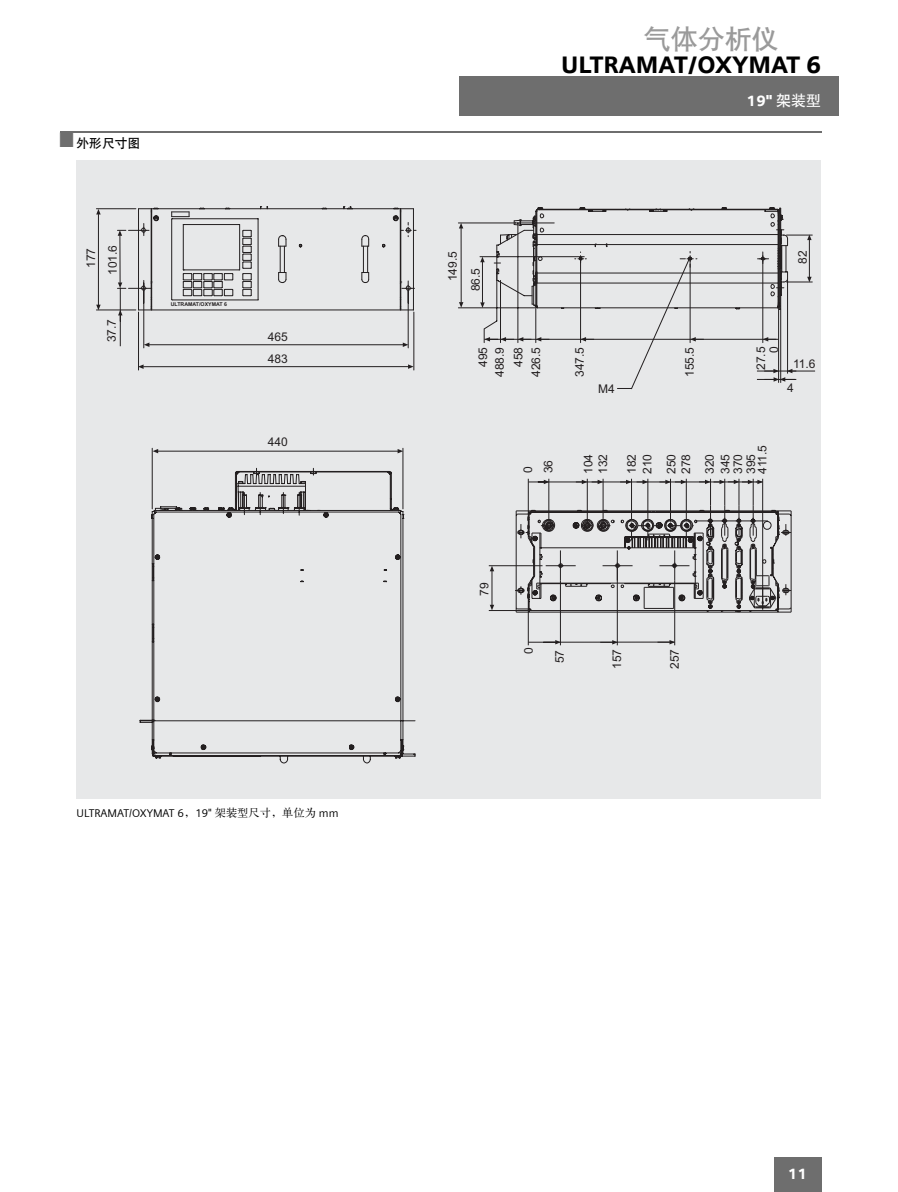
<style>
.page{position:relative;width:898px;height:1192px;background:#fff}
.page>*{position:absolute;margin:0;border:0;box-sizing:border-box;transform-origin:0 0}
.t1{font:27px "H Yb 1 gj";color:#9a9a9a}
.t2{font:900 24px "Siemens Sans";color:#000}
.t3{font:900 15px "Siemens Sans";color:#fff}
.t4{font:12.75px "H Yb 1 gj";letter-spacing:.005em;color:#000}
.t5{font:12px/22.8px "Arial";color:#231f20}
.t6{font:11.25px "Siemens Sans";color:#000}
.t7{font:700 5.25px "Arial";color:#231f20}
.s1{color:#6e6e6e}
.s2{font-family:"H Yb 1 gj";font-weight:400}
.s3{font-family:"H Ya 1 gj"}
</style>
<div class="page">
<div style="left:459px;top:77px;width:379px;height:38px;background:#6e6e6e"></div>
<hr style="left:459px;top:76px;width:379px;height:2px;background:#6e6e6e">
<hr style="left:459px;top:114px;width:379px;height:2px;background:#6e6e6e">
<div style="left:774px;top:1157px;width:47px;height:34px;background:#6e6e6e"></div>
<hr style="left:821px;top:1157px;width:1px;height:34px;background:#6e6e6e">
<hr style="left:60px;top:131px;width:761px;height:1px;background:#6e6e6e">
<div style="left:77px;top:160px;width:743px;height:638px;background:#e7e8e9"></div>
<hr style="left:491px;top:571px;width:1px;height:34px;background:#231f20">
<hr style="left:674px;top:580px;width:1px;height:65px;background:#231f20">
<hr style="left:617px;top:567px;width:1px;height:78px;background:#231f20">
<hr style="left:488px;top:565px;width:54px;height:1px;background:#231f20">
<hr style="left:560px;top:580px;width:1px;height:65px;background:#231f20">
<hr style="left:488px;top:610px;width:39px;height:1px;background:#231f20">
<hr style="left:528px;top:609px;width:1px;height:36px;background:#231f20">
<svg style="left:489px;top:565px;width:5px;height:6px"></svg>
<svg style="left:490px;top:604px;width:4px;height:6px"></svg>
<hr style="left:528px;top:641px;width:146px;height:1px;background:#231f20">
<svg style="left:543px;top:640px;width:17px;height:4px"></svg>
<svg style="left:600px;top:640px;width:17px;height:4px"></svg>
<svg style="left:657px;top:640px;width:18px;height:4px"></svg>
<svg style="left:515px;top:478px;width:277px;height:135px"></svg>
<svg style="left:139px;top:467px;width:277px;height:296px"></svg>
<hr style="left:402px;top:448px;width:1px;height:61px;background:#231f20">
<hr style="left:152px;top:448px;width:1px;height:61px;background:#231f20">
<hr style="left:158px;top:451px;width:240px;height:1px;background:#231f20">
<svg style="left:153px;top:449px;width:5px;height:4px"></svg>
<svg style="left:397px;top:449px;width:6px;height:4px"></svg>
<hr style="left:460px;top:228px;width:1px;height:74px;background:#231f20">
<svg style="left:459px;top:223px;width:4px;height:5px"></svg>
<svg style="left:459px;top:302px;width:4px;height:5px"></svg>
<svg style="left:480px;top:207px;width:334px;height:182px"></svg>
<hr style="left:96px;top:208px;width:40px;height:1px;background:#231f20">
<hr style="left:96px;top:309px;width:40px;height:1px;background:#231f20">
<hr style="left:408px;top:289px;width:1px;height:59px;background:#231f20">
<hr style="left:143px;top:283px;width:1px;height:65px;background:#231f20">
<hr style="left:138px;top:312px;width:1px;height:58px;background:#231f20">
<hr style="left:413px;top:312px;width:1px;height:58px;background:#231f20">
<hr style="left:149px;top:344px;width:254px;height:1px;background:#231f20">
<svg style="left:144px;top:342px;width:5px;height:5px"></svg>
<svg style="left:402px;top:342px;width:6px;height:5px"></svg>
<hr style="left:143px;top:366px;width:265px;height:1px;background:#231f20">
<svg style="left:139px;top:364px;width:4px;height:5px"></svg>
<svg style="left:408px;top:364px;width:5px;height:5px"></svg>
<hr style="left:98px;top:214px;width:1px;height:91px;background:#231f20">
<svg style="left:96px;top:209px;width:5px;height:5px"></svg>
<svg style="left:96px;top:304px;width:5px;height:6px"></svg>
<hr style="left:120px;top:288px;width:1px;height:58px;background:#231f20">
<svg style="left:117px;top:206px;width:299px;height:115px"></svg>
<p class="t4" style="left:60px;top:136px;width:82px"><span class="s1">■</span> 外形尺寸图</p>
<p class="t5" style="left:80px;top:268px;width:22px;rotate:-90deg">177</p>
<p class="t5" style="left:101px;top:275px;width:32px;rotate:-90deg">101.6</p>
<p class="t5" style="left:441px;top:291px;width:42px;text-indent:10px;rotate:-90deg">149.5<br>86.5</p>
<p class="t7" style="left:171px;top:301px;width:58px">ULTRAMAT/OXYMAT 6</p>
<p class="t1" style="left:643px;top:26px;width:136px">气体分析仪</p>
<p class="t2" style="left:561px;top:50px;width:262px">ULTRAMAT/OXYMAT 6</p>
<p class="t3" style="left:746px;top:92px;width:76px">19" <span class="s2">架装型</span></p>
<p class="t5" style="left:791px;top:264px;width:15px;rotate:-90deg">82</p>
<p class="t5" style="left:100px;top:342px;width:25px;rotate:-90deg">37.7</p>
<p class="t5" style="left:268px;top:325px;width:22px">465<br>483</p>
<p class="t5" style="left:268px;top:430px;width:22px">440</p>
<p class="t6" style="left:77px;top:806px;width:263px">ULTRAMAT/OXYMAT 6<span class="s3">，</span> 19" <span class="s3">架装型尺寸，单位为</span> mm</p>
<p class="t5" style="left:488px;top:377px;width:32px;rotate:-90deg">488.9</p>
<p class="t5" style="left:524px;top:377px;width:32px;rotate:-90deg">426.5</p>
<p class="t5" style="left:568px;top:377px;width:32px;rotate:-90deg">347.5</p>
<p class="t5" style="left:678px;top:377px;width:32px;rotate:-90deg">155.5</p>
<p class="t5" style="left:471px;top:367px;width:22px;rotate:-90deg">495</p>
<p class="t5" style="left:506px;top:367px;width:22px;rotate:-90deg">458</p>
<p class="t5" style="left:762px;top:352px;width:8px;rotate:-90deg">0</p>
<p class="t5" style="left:749px;top:370px;width:25px;rotate:-90deg">27.5</p>
<p class="t5" style="left:792px;top:352px;width:24px">11.6</p>
<p class="t5" style="left:598px;top:377px;width:18px">M4</p>
<p class="t5" style="left:786px;top:376px;width:8px">4</p>
<p class="t5" style="left:750px;top:474px;width:31px;rotate:-90deg">411.5</p>
<p class="t5" style="left:518px;top:473px;width:15px;line-height:20.1px;rotate:-90deg">0<br>36</p>
<p class="t5" style="left:581px;top:474px;width:22px;line-height:14.7px;rotate:-90deg">104<br>132</p>
<p class="t5" style="left:623px;top:474px;width:22px;line-height:15.8px;rotate:-90deg">182<br>210</p>
<p class="t5" style="left:664px;top:474px;width:22px;line-height:14.5px;rotate:-90deg">250<br>278</p>
<p class="t5" style="left:702px;top:474px;width:22px;line-height:15.5px;rotate:-90deg">320<br>345</p>
<p class="t5" style="left:731px;top:474px;width:22px;line-height:13px;rotate:-90deg">370<br>395</p>
<p class="t5" style="left:472px;top:595px;width:15px;rotate:-90deg">79</p>
<p class="t5" style="left:517px;top:654px;width:8px;rotate:-90deg">0</p>
<p class="t5" style="left:548px;top:663px;width:15px;rotate:-90deg">57</p>
<p class="t5" style="left:605px;top:669px;width:22px;rotate:-90deg">157</p>
<p class="t5" style="left:663px;top:669px;width:22px;rotate:-90deg">257</p>
<p class="t3" style="left:788px;top:1164px;width:20px">11</p>
</div>
